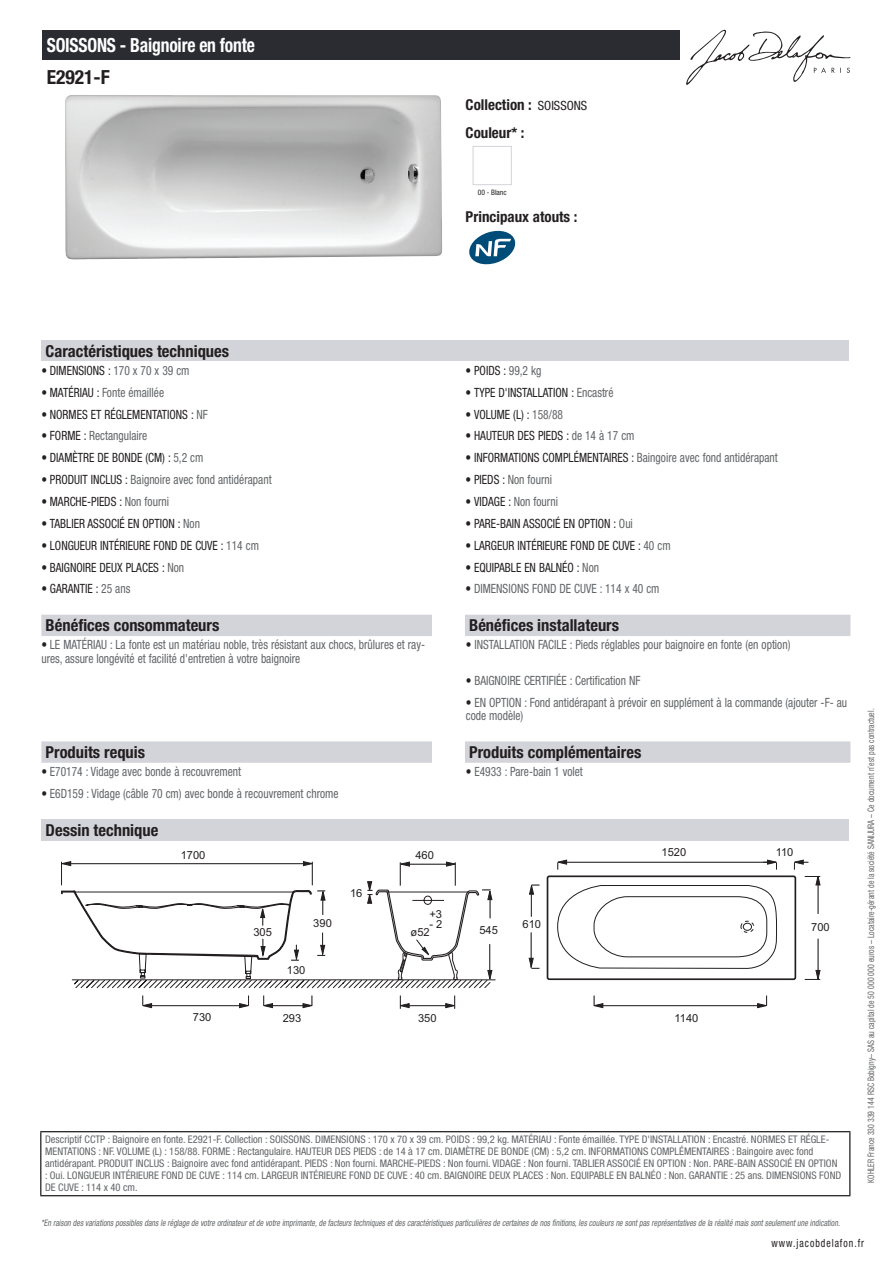
<style>
.page{position:relative;width:893px;height:1263px;background:#fff}
.page>*{position:absolute;margin:0;border:0;box-sizing:border-box;transform-origin:0 0}
.t1{font:700 condensed 19.5px "Helvetica Neue LT Std";letter-spacing:-.01em;color:#fff;scale:.9 1}
.t2{font:700 condensed 19.5px "Helvetica Neue LT Std";color:#231f20}
.t3{font:700 condensed 16.5px "Helvetica Neue LT Std";color:#231f20}
.t4{font:700 condensed 15px/27.8px "Helvetica Neue LT Std";color:#231f20}
.t5{font:condensed 12.75px/13.5px "Helvetica Neue LT Std";color:#626568;scale:.9 1}
.t6{font:condensed 12.75px "Helvetica Neue LT Std";color:#231f20;scale:.9 1}
.t7{font:condensed 11.25px "Helvetica Neue LT Std";letter-spacing:.1em;color:#231f20;scale:.87 1}
.t8{font:11.1px "Arial";color:#231f20}
.t9{font:condensed 10.5px/12px "Helvetica Neue LT Std";color:#626568}
.t10{font:italic condensed 9px "Helvetica Neue LT Std";color:#626568;scale:.87 1}
.t11{font:condensed 9px "Helvetica Neue LT Std";color:#626568;scale:.87 1}
.t12{font:condensed 7.5px "Helvetica Neue LT Std";color:#231f20}
.s1{font-weight:400;font-size:12.75px}
.s2{color:#626568}
.s3{color:#231f20}
</style>
<div class="page">
<svg style="left:686px;top:30px;width:164px;height:55px"></svg>
<img style="left:65px;top:95px;width:378px;height:164px">
<div style="left:473px;top:146px;width:39px;height:39px;border:1px solid #d3d4da"></div>
<svg style="left:469px;top:231px;width:46px;height:33px"></svg>
<div style="left:41px;top:340px;width:808px;height:21px;background:#d3d4da"></div>
<div style="left:41px;top:615px;width:809px;height:21px;background:#d3d4da"></div>
<div style="left:432px;top:615px;width:33px;height:21px;background:#fff"></div>
<svg style="left:41px;top:741px;width:809px;height:22px;background:#d4d5db"></svg>
<div style="left:432px;top:741px;width:33px;height:22px;background:#fff"></div>
<div style="left:41px;top:819px;width:808px;height:21px;background:#d3d4da"></div>
<hr style="left:148px;top:1005px;width:95px;height:1px;background:#231f20">
<hr style="left:818px;top:939px;width:1px;height:33px;background:#231f20">
<hr style="left:818px;top:877px;width:1px;height:37px;background:#231f20">
<svg style="left:238px;top:995px;width:11px;height:14px"></svg>
<svg style="left:805px;top:969px;width:16px;height:11px"></svg>
<svg style="left:142px;top:995px;width:11px;height:14px"></svg>
<hr style="left:406px;top:1005px;width:46px;height:1px;background:#231f20">
<svg style="left:444px;top:995px;width:12px;height:14px"></svg>
<svg style="left:399px;top:995px;width:11px;height:14px"></svg>
<hr style="left:600px;top:1005px;width:164px;height:1px;background:#231f20">
<svg style="left:756px;top:995px;width:12px;height:14px"></svg>
<svg style="left:593px;top:995px;width:11px;height:14px"></svg>
<hr style="left:269px;top:1005px;width:41px;height:1px;background:#231f20">
<svg style="left:302px;top:995px;width:11px;height:14px"></svg>
<svg style="left:263px;top:995px;width:11px;height:14px"></svg>
<svg style="left:763px;top:859px;width:14px;height:11px"></svg>
<svg style="left:793px;top:859px;width:28px;height:27px"></svg>
<hr style="left:563px;top:862px;width:205px;height:1px;background:#231f20">
<svg style="left:557px;top:859px;width:11px;height:11px"></svg>
<hr style="left:531px;top:932px;width:1px;height:36px;background:#231f20">
<svg style="left:528px;top:957px;width:11px;height:12px"></svg>
<svg style="left:529px;top:884px;width:10px;height:33px"></svg>
<hr style="left:72px;top:979px;width:423px;height:1px;background:#231f20">
<div style="left:547px;top:875px;width:249px;height:105px;border:2px solid #231f20;border-radius:2px"></div>
<svg style="left:557px;top:885px;width:220px;height:84px"></svg>
<svg style="left:61px;top:861px;width:432px;height:128px"></svg>
<div style="left:43px;top:30px;width:637px;height:30px;background:#2a2c32"></div>
<hr style="left:40px;top:1131px;width:810px;height:1px;background:#040503">
<hr style="left:40px;top:1132px;width:1px;height:63px;background:#040503">
<hr style="left:849px;top:1132px;width:1px;height:63px;background:#040503">
<hr style="left:40px;top:1195px;width:810px;height:1px;background:#040503">
<h1 class="t1" style="left:47px;top:33px;width:233px">SOISSONS - Baignoire en fonte</h1>
<h1 class="t2" style="left:47px;top:65px;width:65px">E2921-F</h1>
<h3 class="t4" style="left:466px;top:90px;width:123px">Collection : <span class="s1">SOISSONS<br></span>Couleur* :</h3>
<p class="t12" style="left:478px;top:188px;width:30px">00 - Blanc</p>
<h3 class="t4" style="left:466px;top:203px;width:113px">Principaux atouts :</h3>
<h2 class="t3" style="left:46px;top:341px;width:185px">Caractéristiques techniques</h2>
<p class="t6" style="left:41px;top:363px;width:166px">• DIMENSIONS : <span class="s2">170 x 70 x 39 cm</span></p>
<p class="t6" style="left:466px;top:363px;width:86px">• POIDS : <span class="s2">99,2 kg</span></p>
<p class="t5" style="left:41px;top:385px;width:138px"><span class="s3">• MATÉRIAU :</span> Fonte émaillée</p>
<p class="t6" style="left:466px;top:385px;width:166px">• TYPE D'INSTALLATION : <span class="s2">Encastré</span></p>
<p class="t6" style="left:41px;top:407px;width:186px">• NORMES ET RÉGLEMENTATIONS : <span class="s2">NF</span></p>
<p class="t6" style="left:466px;top:407px;width:110px">• VOLUME (L) : <span class="s2">158/88</span></p>
<p class="t5" style="left:41px;top:429px;width:119px"><span class="s3">• FORME :</span> Rectangulaire</p>
<p class="t6" style="left:466px;top:428px;width:189px">• HAUTEUR DES PIEDS : <span class="s2">de 14 à 17 cm</span></p>
<p class="t6" style="left:41px;top:450px;width:182px">• DIAMÈTRE DE BONDE (CM) : <span class="s2">5,2 cm</span></p>
<p class="t6" style="left:466px;top:450px;width:348px">• INFORMATIONS COMPLÉMENTAIRES : <span class="s2">Baingoire avec fond antidérapant</span></p>
<p class="t5" style="left:41px;top:473px;width:257px"><span class="s3">• PRODUIT INCLUS :</span> Baignoire avec fond antidérapant</p>
<p class="t5" style="left:466px;top:473px;width:98px"><span class="s3">• PIEDS :</span> Non fourni</p>
<p class="t6" style="left:41px;top:494px;width:143px">• MARCHE-PIEDS : <span class="s2">Non fourni</span></p>
<p class="t5" style="left:466px;top:495px;width:104px"><span class="s3">• VIDAGE :</span> Non fourni</p>
<p class="t6" style="left:41px;top:516px;width:178px">• TABLIER ASSOCIÉ EN OPTION : <span class="s2">Non</span></p>
<p class="t6" style="left:466px;top:516px;width:187px">• PARE-BAIN ASSOCIÉ EN OPTION : <span class="s2">Oui</span></p>
<p class="t6" style="left:41px;top:538px;width:243px">• LONGUEUR INTÉRIEURE FOND DE CUVE : <span class="s2">114 cm</span></p>
<p class="t6" style="left:466px;top:538px;width:229px">• LARGEUR INTÉRIEURE FOND DE CUVE : <span class="s2">40 cm</span></p>
<p class="t6" style="left:41px;top:560px;width:160px">• BAIGNOIRE DEUX PLACES : <span class="s2">Non</span></p>
<p class="t6" style="left:466px;top:560px;width:150px">• EQUIPABLE EN BALNÉO : <span class="s2">Non</span></p>
<p class="t6" style="left:41px;top:581px;width:100px">• GARANTIE : <span class="s2">25 ans</span></p>
<p class="t5" style="left:466px;top:582px;width:217px"><span class="s3">•</span> DIMENSIONS FOND DE CUVE : 114 x 40 cm</p>
<h2 class="t3" style="left:46px;top:615px;width:175px">Bénéfices consommateurs</h2>
<h2 class="t3" style="left:469px;top:615px;width:151px">Bénéfices installateurs</h2>
<p class="t5" style="left:41px;top:638px;width:428px"><span class="s3">•</span> LE MATÉRIAU : La fonte est un matériau noble, très résistant aux chocs, brûlures et ray&shy;ures, assure longévité et facilité d'entretien à votre baignoire</p>
<p class="t5" style="left:466px;top:638px;width:362px"><span class="s3">•</span> INSTALLATION FACILE : Pieds réglables pour baignoire en fonte (en option)</p>
<p class="t5" style="left:466px;top:673px;width:196px"><span class="s3">•</span> BAIGNOIRE CERTIFIÉE : Certification NF</p>
<p class="t5" style="left:466px;top:695px;width:425px"><span class="s3">•</span> EN OPTION : Fond antidérapant à prévoir en supplément à la commande (ajouter -F- au code modèle)</p>
<h2 class="t3" style="left:46px;top:742px;width:101px">Produits requis</h2>
<h2 class="t3" style="left:469px;top:742px;width:174px">Produits complémentaires</h2>
<p class="t5" style="left:41px;top:765px;width:223px"><span class="s3">•</span> E70174 : Vidage avec bonde à recouvrement</p>
<p class="t5" style="left:466px;top:765px;width:131px"><span class="s3">•</span> E4933 : Pare-bain 1 volet</p>
<p class="t5" style="left:41px;top:787px;width:332px"><span class="s3">•</span> E6D159 : Vidage (câble 70 cm) avec bonde à recouvrement chrome</p>
<h2 class="t3" style="left:46px;top:820px;width:114px">Dessin technique</h2>
<p class="t8" style="left:181px;top:847px;width:26px">1700</p>
<p class="t8" style="left:415px;top:848px;width:20px">460</p>
<p class="t8" style="left:253px;top:925px;width:20px">305</p>
<p class="t8" style="left:350px;top:885px;width:14px">16</p>
<p class="t8" style="left:429px;top:907px;width:14px">+3</p>
<p class="t8" style="left:429px;top:917px;width:14px">- 2</p>
<p class="t8" style="left:313px;top:916px;width:20px">390</p>
<p class="t8" style="left:523px;top:916px;width:20px">610</p>
<p class="t8" style="left:479px;top:923px;width:20px">545</p>
<p class="t8" style="left:411px;top:925px;width:21px">ø52</p>
<p class="t8" style="left:287px;top:963px;width:20px">130</p>
<p class="t8" style="left:661px;top:845px;width:26px">1520</p>
<p class="t8" style="left:776px;top:845px;width:19px">110</p>
<p class="t8" style="left:193px;top:1010px;width:20px">730</p>
<p class="t8" style="left:283px;top:1011px;width:20px">293</p>
<p class="t8" style="left:418px;top:1011px;width:20px">350</p>
<p class="t8" style="left:674px;top:1011px;width:25px">1140</p>
<p class="t8" style="left:811px;top:919px;width:20px">700</p>
<p class="t9" style="left:45px;top:1134px;width:798px">Descriptif CCTP : Baignoire en fonte. E2921-F. Collection : SOISSONS. DIMENSIONS : 170 x 70 x 39 cm. POIDS : 99,2 kg. MATÉRIAU : Fonte émaillée. TYPE D'INSTALLATION : Encastré. NORMES ET RÉGLE-MENTATIONS : NF. VOLUME (L) : 158/88. FORME : Rectangulaire. HAUTEUR DES PIEDS : de 14 à 17 cm. DIAMÈTRE DE BONDE (CM) : 5,2 cm. INFORMATIONS COMPLÉMENTAIRES : Baingoire avec fond antidérapant. PRODUIT INCLUS : Baignoire avec fond antidérapant. PIEDS : Non fourni. MARCHE-PIEDS : Non fourni. VIDAGE : Non fourni. TABLIER ASSOCIÉ EN OPTION : Non. PARE-BAIN ASSOCIÉ EN OPTION : Oui. LONGUEUR INTÉRIEURE FOND DE CUVE : 114 cm. LARGEUR INTÉRIEURE FOND DE CUVE : 40 cm. BAIGNOIRE DEUX PLACES : Non. EQUIPABLE EN BALNÉO : Non. GARANTIE : 25 ans. DIMENSIONS FOND DE CUVE : 114 x 40 cm.</p>
<p class="t11" style="left:866px;top:1183px;width:547px;rotate:-90deg">KOHLER France 330 339 144 RSC Bobigny– SAS au capital de 50 000 000 euros – Locataire-gérant de la société SANIJURA – Ce document n’est pas contractuel.</p>
<p class="t10" style="left:41px;top:1217px;width:922px">*En raison desvariationspossiblesdansle réglage de votre ordinateuretde votre imprimante,de facteurstechniquesetdescaractéristiquesparticulièresde certainesde nosfinitions,lescouleursne sontpasreprésentativesde la réalité maissontseulementune indication.</p>
<p class="t7" style="left:772px;top:1237px;width:108px">www.jacobdelafon.fr</p>
</div>
